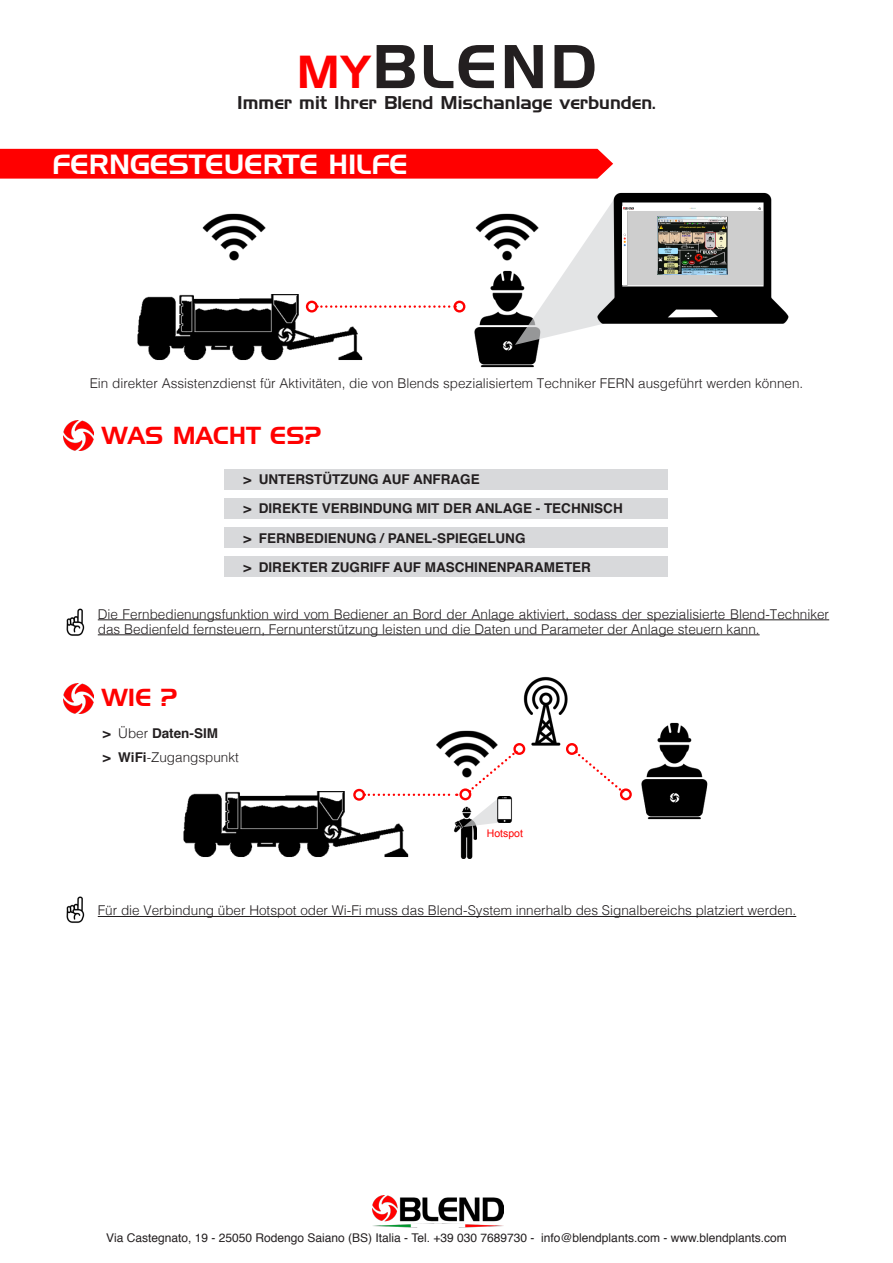
<style>
.page{position:relative;width:893px;height:1263px;background:#fff}
.page>*{position:absolute;margin:0;border:0;box-sizing:border-box;transform-origin:0 0}
.t1{font:60px "Handel Gothic BT";letter-spacing:.05em;color:#231f20}
.t2{font:27px "Handel Gothic BT";color:#fff}
.t3{font:24px "Handel Gothic";color:#f00}
.t4{font:18px "Handel Gothic BT";color:#231f20}
.t5{font:300 13.5px/15px "Helvetica";color:#231f20}
.t6{font:700 13.5px "Helvetica";color:#231f20}
.t7{font:12px "Helvetica";color:#231f20}
.t8{font:10.5px "Arial";color:#f00}
.s1{font-size:45px;color:#f00}
.s2{font-weight:300}
.s3{font-weight:700}
</style>
<div class="page">
<img style="left:372px;top:1195px;width:132px;height:32px">
<hr style="left:98px;top:619px;width:731px;height:1px;background:#231f20">
<hr style="left:98px;top:634px;width:662px;height:1px;background:#231f20">
<hr style="left:98px;top:916px;width:698px;height:1px;background:#231f20">
<div style="left:0;top:149px;width:613px;height:30px;background:#f00"></div>
<img style="left:64px;top:421px;width:30px;height:29px">
<img style="left:64px;top:683px;width:30px;height:30px">
<div style="left:225px;top:469px;width:443px;height:20px;background:#d8d9db"></div>
<div style="left:225px;top:498px;width:443px;height:21px;background:#d8d9db"></div>
<div style="left:225px;top:527px;width:443px;height:21px;background:#d8d9db"></div>
<div style="left:225px;top:557px;width:443px;height:20px;background:#d8d9db"></div>
<img style="left:66px;top:608px;width:19px;height:28px">
<img style="left:66px;top:896px;width:19px;height:27px">
<img style="left:465px;top:270px;width:74px;height:98px">
<img style="left:475px;top:213px;width:40px;height:48px">
<svg style="left:364px;top:305px;width:90px;height:3px"></svg>
<div style="left:454px;top:301px;width:11px;height:11px;border:2px solid #f00;border-radius:50%"></div>
<img style="left:137px;top:294px;width:226px;height:66px">
<img style="left:202px;top:213px;width:64px;height:48px">
<img style="left:614px;top:192px;width:175px;height:132px">
<div style="left:626px;top:206px;width:137px;height:79px;background:#cecece"></div>
<div style="left:627px;top:206px;width:136px;height:5px;background:#fff"></div>
<svg style="left:515px;top:197px;width:119px;height:148px"></svg>
<img style="left:657px;top:217px;width:71px;height:58px">
<img style="left:641px;top:722px;width:67px;height:98px">
<svg style="left:412px;top:793px;width:45px;height:3px"></svg>
<div style="left:353px;top:789px;width:12px;height:12px;border:2px solid #f00;border-radius:50%"></div>
<img style="left:183px;top:792px;width:228px;height:65px">
<img style="left:436px;top:730px;width:62px;height:47px">
<svg style="left:469px;top:750px;width:48px;height:42px"></svg>
<div style="left:459px;top:788px;width:12px;height:12px;border:2px solid #f00;border-radius:50%"></div>
<div style="left:513px;top:743px;width:12px;height:12px;border:2px solid #f00;border-radius:50%"></div>
<img style="left:520px;top:676px;width:50px;height:69px">
<svg style="left:576px;top:751px;width:48px;height:42px"></svg>
<div style="left:566px;top:743px;width:12px;height:12px;border:2px solid #f00;border-radius:50%"></div>
<div style="left:620px;top:788px;width:12px;height:12px;border:2px solid #f00;border-radius:50%"></div>
<img style="left:454px;top:810px;width:23px;height:49px">
<svg style="left:463px;top:798px;width:34px;height:29px"></svg>
<img style="left:497px;top:797px;width:15px;height:26px">
<h1 class="t1" style="left:297px;top:30px;width:301px"><span class="s1">MY</span>BLEND</h1>
<h3 class="t4" style="left:237px;top:92px;width:420px">Immer mit Ihrer Blend Mischanlage verbunden.</h3>
<p class="t2" style="left:52px;top:148px;width:357px">FERNGESTEUERTE HILFE</p>
<p class="t5" style="left:90px;top:374px;width:715px">Ein direkter Assistenzdienst für Aktivitäten, die von Blends spezialisiertem Techniker FERN ausgeführt werden können.</p>
<p class="t3" style="left:101px;top:424px;width:221px">WAS MACHT ES?</p>
<p class="t6" style="left:243px;top:468px;width:238px">&gt; UNTERSTÜTZUNG AUF ANFRAGE</p>
<p class="t6" style="left:243px;top:498px;width:381px">&gt; DIREKTE VERBINDUNG MIT DER ANLAGE - TECHNISCH</p>
<p class="t6" style="left:243px;top:527px;width:284px">&gt; FERNBEDIENUNG / PANEL-SPIEGELUNG</p>
<p class="t6" style="left:243px;top:556px;width:349px">&gt; DIREKTER ZUGRIFF AUF MASCHINENPARAMETER</p>
<p class="t5" style="left:98px;top:605px;width:733px">Die Fernbedienungsfunktion wird vom Bediener an Bord der Anlage aktiviert, sodass der spezialisierte Blend-Techniker das Bedienfeld fernsteuern, Fernunterstützung leisten und die Daten und Parameter der Anlage steuern kann.</p>
<p class="t3" style="left:101px;top:686px;width:78px">WIE ?</p>
<p class="t6" style="left:103px;top:722px;width:117px">&gt; <span class="s2">Über</span> Daten-SIM</p>
<p class="t5" style="left:103px;top:749px;width:138px"><span class="s3">&gt; WiFi</span>-Zugangspunkt</p>
<p class="t8" style="left:487px;top:827px;width:38px">Hotspot</p>
<p class="t5" style="left:98px;top:902px;width:700px">Für die Verbindung über Hotspot oder Wi-Fi muss das Blend-System innerhalb des Signalbereichs platziert werden.</p>
<p class="t7" style="left:106px;top:1228px;width:682px">Via Castegnato, 19 - 25050 Rodengo Saiano (BS) Italia - Tel. +39 030 7689730 - info@blendplants.com - www.blendplants.com</p>
</div>
